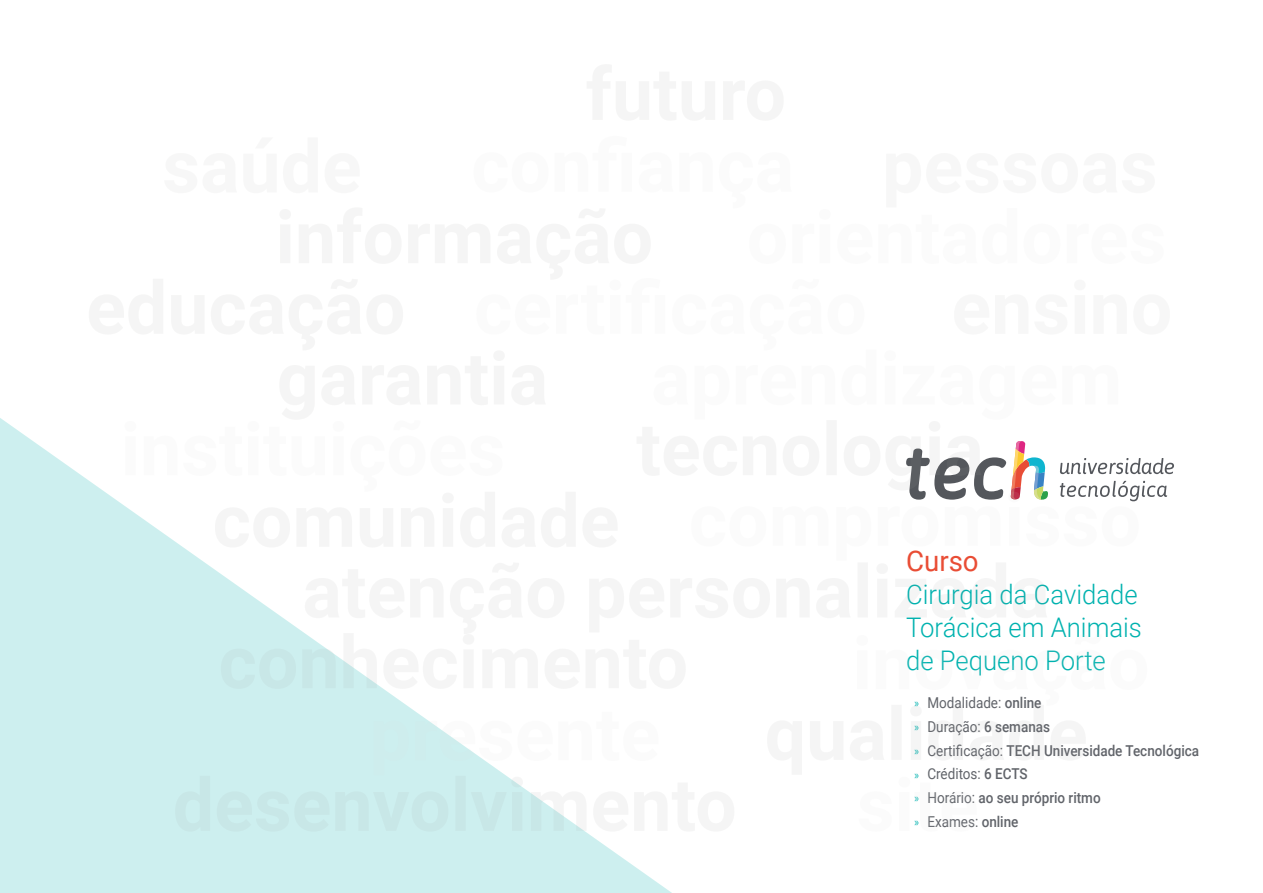
<style>
.page{position:relative;width:1263px;height:893px;background:#fff}
.page>*{position:absolute;margin:0;border:0;box-sizing:border-box;transform-origin:0 0}
.t1{font:28.5px "Roboto";color:#e94d35}
.t2{font:300 27px/33px "Roboto";color:#00b2af;scale:.95 1}
.t3{font:500 15px/23.7px "Roboto";color:#61646a;scale:.9 1}
.s1{font-family:"Myriad Pro";font-weight:400;font-size:12px;color:#00b2af}
.s2{font-weight:400}
</style>
<div class="page">
<svg style="left:0;top:418px;width:672px;height:475px;background:#d3f1f1"></svg>
<svg style="left:305px;top:562px;width:367px;height:71px"></svg>
<svg style="left:221px;top:633px;width:451px;height:56px"></svg>
<svg style="left:175px;top:712px;width:497px;height:120px"></svg>
<svg style="left:89px;top:418px;width:1085px;height:143px"></svg>
<h1 class="t1" style="left:906px;top:540px;width:74px">Curso</h1>
<h2 class="t2" style="left:906px;top:576px;width:250px">Cirurgia da Cavidade<br>Torácica em Animais de Pequeno Porte</h2>
<p class="t3" style="left:915px;top:690px;width:318px"><span class="s1">»</span> <span class="s2">Modalidade:</span> online<br><span class="s1">»</span> <span class="s2">Duração:</span> 6 semanas<br><span class="s1">»</span> <span class="s2">Certificação:</span> TECH Universidade Tecnológica <span class="s1">»</span> <span class="s2">Créditos:</span> 6 ECTS<br><span class="s1">»</span> <span class="s2">Horário:</span> ao seu próprio ritmo<br><span class="s1">»</span> <span class="s2">Exames:</span> online</p>
</div>
